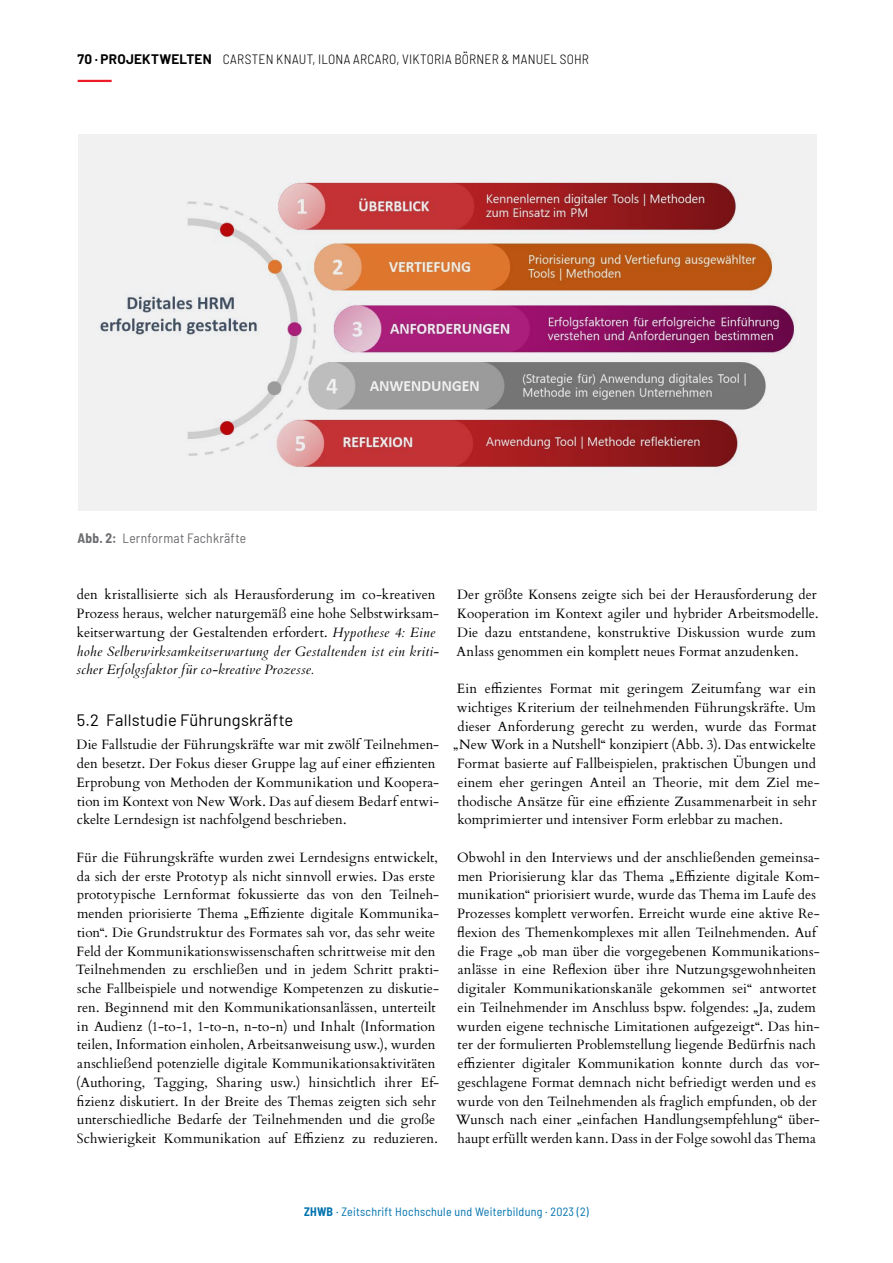
<style>
.page{position:relative;width:893px;height:1263px;background:#fff}
.page>*{position:absolute;margin:0;border:0;box-sizing:border-box;transform-origin:0 0}
.Absatz_Flattersatz_Abstand{font:16.5px "Barlow";letter-spacing:.01em;color:#000}
.Absatz_Flattersatz_Abstand-2{font:13.5px/18.8px "Cardo";letter-spacing:.005em;color:#000}
.t1{font:300 semi-condensed 13.5px "Barlow";letter-spacing:.02em;color:#000}
.Absatz_Flattersatz_Abstand-3{font:semi-condensed 13.5px "Barlow";letter-spacing:.015em;color:#6d6e71}
.t2{font:700 13.5px "Barlow";letter-spacing:.015em;color:#000}
.t3{font:semi-condensed 12px "Barlow";letter-spacing:.02em;color:#0073ae}
.s1{font-weight:700}
.s2{font-style:italic}
</style>
<div class="page">
<hr style="left:78px;top:80px;width:34px;height:2px;background:#ed1c29">
<img style="left:78px;top:134px;width:724px;height:377px">
<p class="t2" style="left:78px;top:49px;width:135px">70 · PROJEKTWELTEN</p>
<p class="t1" style="left:223px;top:49px;width:367px">CARSTEN KNAUT, ILONA ARCARO, VIKTORIA BÖRNER &amp; MANUEL SOHR</p>
<p class="Absatz_Flattersatz_Abstand-3" style="left:78px;top:528px;width:170px"><span class="s1">Abb. 2:</span> Lernformat Fachkräfte</p>
<p class="Absatz_Flattersatz_Abstand-2" style="left:76px;top:585px;width:364px">den kristallisierte sich als Herausforderung im co-kreativen Prozess heraus, welcher naturgemäß eine hohe Selbstwirksam&shy;keitserwartung der Gestaltenden erfordert. <span class="s2">Hypothese 4: Eine hohe Selberwirksamkeitserwartung der Gestaltenden ist ein kriti&shy;scher Erfolgsfaktor für co-kreative Prozesse.</span></p>
<p class="Absatz_Flattersatz_Abstand" style="left:77px;top:708px;width:218px">5.2 Fallstudie Führungskräfte</p>
<p class="Absatz_Flattersatz_Abstand-2" style="left:76px;top:735px;width:364px">Die Fallstudie der Führungskräfte war mit zwölf Teilnehmen&shy;den besetzt. Der Fokus dieser Gruppe lag auf einer effizienten Erprobung von Methoden der Kommunikation und Koopera&shy;tion im Kontext von New Work. Das auf diesem Bedarf entwi&shy;ckelte Lerndesign ist nachfolgend beschrieben.</p>
<p class="Absatz_Flattersatz_Abstand-2" style="left:76px;top:847px;width:365px">Für die Führungskräfte wurden zwei Lerndesigns entwickelt, da sich der erste Prototyp als nicht sinnvoll erwies. Das erste prototypische Lernformat fokussierte das von den Teilneh&shy;menden priorisierte Thema „Effiziente digitale Kommunika&shy;tion“. Die Grundstruktur des Formates sah vor, das sehr weite Feld der Kommunikationswissenschaften schrittweise mit den Teilnehmenden zu erschließen und in jedem Schritt prakti&shy;sche Fallbeispiele und notwendige Kompetenzen zu diskutie&shy;ren. Beginnend mit den Kommunikationsanlässen, unterteilt in Audienz (1-to-1, 1-to-n, n-to-n) und Inhalt (Information teilen, Information einholen, Arbeitsanweisung usw.), wurden anschließend potenzielle digitale Kommunikationsaktivitäten (Authoring, Tagging, Sharing usw.) hinsichtlich ihrer Ef&shy;fizienz diskutiert. In der Breite des Themas zeigten sich sehr unterschiedliche Bedarfe der Teilnehmenden und die große Schwierigkeit Kommunikation auf Effizienz zu reduzieren.</p>
<p class="Absatz_Flattersatz_Abstand-2" style="left:456px;top:585px;width:364px">Der größte Konsens zeigte sich bei der Herausforderung der Kooperation im Kontext agiler und hybrider Arbeitsmodelle.<br>Die dazu entstandene, konstruktive Diskussion wurde zum Anlass genommen ein komplett neues Format anzudenken.</p>
<p class="Absatz_Flattersatz_Abstand-2" style="left:457px;top:678px;width:361px">Ein effizientes Format mit geringem Zeitumfang war ein</p>
<p class="Absatz_Flattersatz_Abstand-2" style="left:457px;top:697px;width:361px">wichtiges Kriterium der teilnehmenden Führungskräfte. Um</p>
<p class="Absatz_Flattersatz_Abstand-2" style="left:458px;top:716px;width:360px">dieser Anforderung gerecht zu werden, wurde das Format</p>
<p class="Absatz_Flattersatz_Abstand-2" style="left:454px;top:735px;width:364px">„New Work in a Nutshell“ konzipiert (Abb. 3). Das entwickelte</p>
<p class="Absatz_Flattersatz_Abstand-2" style="left:457px;top:753px;width:360px">Format basierte auf Fallbeispielen, praktischen Übungen und</p>
<p class="Absatz_Flattersatz_Abstand-2" style="left:458px;top:772px;width:364px">einem eher geringen Anteil an Theorie, mit dem Ziel me-</p>
<p class="Absatz_Flattersatz_Abstand-2" style="left:458px;top:791px;width:361px">thodische Ansätze für eine effiziente Zusammenarbeit in sehr</p>
<p class="Absatz_Flattersatz_Abstand-2" style="left:457px;top:810px;width:327px">komprimierter und intensiver Form erlebbar zu machen.</p>
<p class="Absatz_Flattersatz_Abstand-2" style="left:456px;top:847px;width:365px">Obwohl in den Interviews und der anschließenden gemeinsa&shy;men Priorisierung klar das Thema „Effiziente digitale Kom&shy;munikation“ priorisiert wurde, wurde das Thema im Laufe des Prozesses komplett verworfen. Erreicht wurde eine aktive Re&shy;flexion des Themenkomplexes mit allen Teilnehmenden. Auf die Frage „ob man über die vorgegebenen Kommunikations&shy;anlässe in eine Reflexion über ihre Nutzungsgewohnheiten digitaler Kommunikationskanäle gekommen sei“ antwortet ein Teilnehmender im Anschluss bspw. folgendes: „Ja, zudem wurden eigene technische Limitationen aufgezeigt“. Das hin&shy;ter der formulierten Problemstellung liegende Bedürfnis nach effizienter digitaler Kommunikation konnte durch das vor&shy;geschlagene Format demnach nicht befriedigt werden und es wurde von den Teilnehmenden als fraglich empfunden, ob der Wunsch nach einer „einfachen Handlungsempfehlung“ über&shy;haupt erfüllt werden kann. Dass in der Folge sowohl das Thema</p>
<p class="t3" style="left:304px;top:1203px;width:286px"><span class="s1">ZHWB</span> · Zeitschrift Hochschule und Weiterbildung · 2023 (2)</p>
</div>
